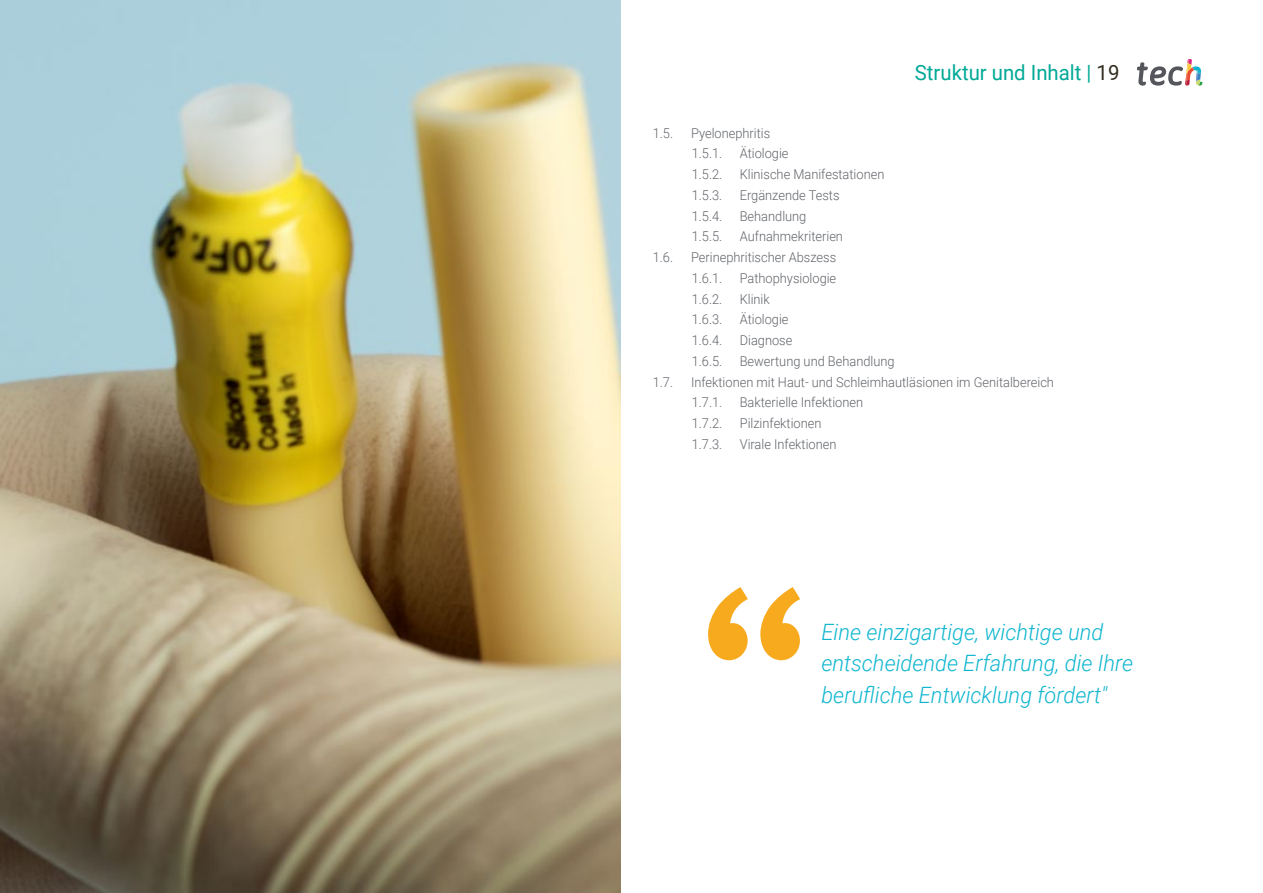
<style>
.page{position:relative;width:1263px;height:893px;background:#fff}
.page>*{position:absolute;margin:0;border:0;box-sizing:border-box;transform-origin:0 0}
.t1{font:italic 300 22.5px/31.5px "Roboto";color:#0fb6cf}
.t2{font:21px "Roboto";color:#00a996}
.t3{font:300 13.5px/20.7px "Roboto";color:#61646a;scale:.95 1}
.s1{color:#332d20}
</style>
<div class="page">
<svg style="left:708px;top:587px;width:92px;height:73px"></svg>
<svg style="left:1137px;top:59px;width:65px;height:27px"></svg>
<img style="left:0;top:0;width:621px;height:893px">
<p class="t3" style="left:653px;top:122px;width:23px">1.5.</p>
<p class="t3" style="left:691px;top:122px;width:85px">Pyelonephritis<br>1.5.1.</p>
<p class="t3" style="left:740px;top:143px;width:53px">Ätiologie</p>
<p class="t3" style="left:692px;top:164px;width:34px">1.5.2.</p>
<p class="t3" style="left:740px;top:164px;width:154px">Klinische Manifestationen</p>
<p class="t3" style="left:692px;top:184px;width:34px">1.5.3.</p>
<p class="t3" style="left:740px;top:184px;width:106px">Ergänzende Tests</p>
<p class="t3" style="left:692px;top:205px;width:34px">1.5.4.</p>
<p class="t3" style="left:740px;top:205px;width:72px">Behandlung</p>
<p class="t3" style="left:692px;top:226px;width:34px">1.5.5.</p>
<p class="t3" style="left:740px;top:226px;width:110px">Aufnahmekriterien</p>
<p class="t3" style="left:653px;top:247px;width:23px">1.6.</p>
<p class="t3" style="left:691px;top:247px;width:154px">Perinephritischer Abszess<br>1.6.1.</p>
<p class="t3" style="left:740px;top:267px;width:103px">Pathophysiologie</p>
<p class="t3" style="left:692px;top:288px;width:34px">1.6.2.</p>
<p class="t3" style="left:740px;top:288px;width:33px">Klinik</p>
<p class="t3" style="left:692px;top:309px;width:34px">1.6.3.</p>
<p class="t3" style="left:740px;top:309px;width:53px">Ätiologie</p>
<p class="t3" style="left:692px;top:330px;width:34px">1.6.4.</p>
<p class="t3" style="left:740px;top:330px;width:57px">Diagnose</p>
<p class="t3" style="left:692px;top:350px;width:34px">1.6.5.</p>
<p class="t3" style="left:740px;top:350px;width:164px">Bewertung und Behandlung</p>
<h2 class="t2" style="left:915px;top:57px;width:206px">Struktur und Inhalt | <span class="s1">19</span></h2>
<p class="t3" style="left:653px;top:371px;width:23px">1.7.</p>
<p class="t3" style="left:691px;top:371px;width:384px">Infektionen mit Haut- und Schleimhautläsionen im Genitalbereich<br>1.7.1.</p>
<p class="t3" style="left:740px;top:392px;width:131px">Bakterielle Infektionen</p>
<p class="t3" style="left:692px;top:413px;width:34px">1.7.2.</p>
<p class="t3" style="left:740px;top:413px;width:87px">Pilzinfektionen</p>
<p class="t3" style="left:692px;top:433px;width:34px">1.7.3.</p>
<p class="t3" style="left:740px;top:433px;width:103px">Virale Infektionen</p>
<h1 class="t1" style="left:821px;top:615px;width:313px">Eine einzigartige, wichtige und entscheidende Erfahrung, die Ihre berufliche Entwicklung fördert"</h1>
</div>
